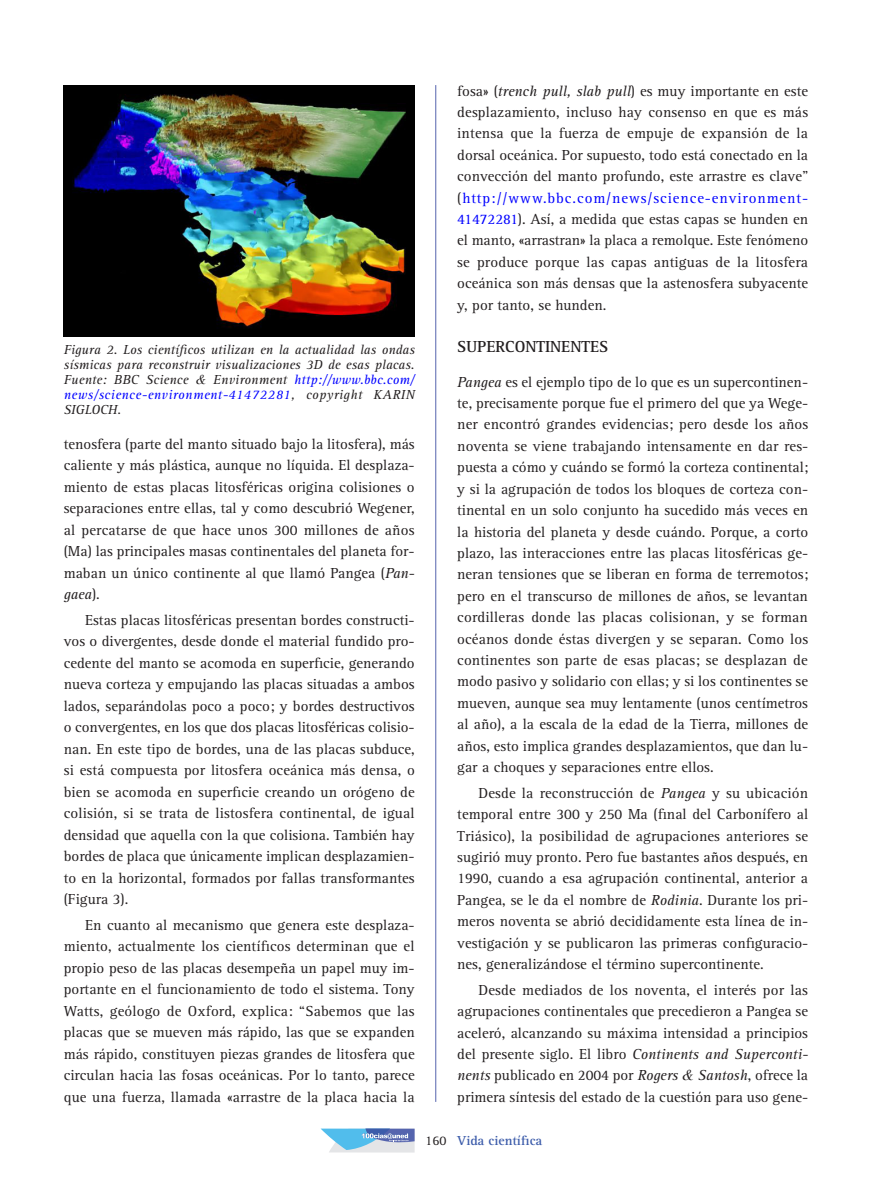
<style>
.page{position:relative;width:872px;height:1187px;background:#fff}
.page>*{position:absolute;margin:0;border:0;box-sizing:border-box;transform-origin:0 0}
.GENERAL-PARRAFO-1{font:700 16.5px "Rotis Serif Std";color:#231f20}
.GENERAL-PARRAFO-1-2{font:15px/21.5px "Rotis Serif Std";color:#231f20;text-align:justify}
.GENERAL-NIVEL-3{font:italic 13.5px/15px "Rotis Serif Std";letter-spacing:.035em;color:#231f20;text-align:justify}
.t1{font:700 13.5px "Rotis Serif Std";color:#3c5caa}
.t2{font:13.5px "Rotis Serif Std";color:#231f20}
.s1{font-family:"Times New Roman"}
.s2{color:#00f}
.s3{font-style:italic}
.s4{font-family:"Times New Roman";font-style:italic}
</style>
<div class="page">
<hr style="left:435px;top:85px;width:1px;height:1016px;background:#5564ae">
<img style="left:64px;top:85px;width:351px;height:251px">
<svg style="left:320px;top:1128px;width:94px;height:24px;background:#9bc2e0"></svg>
<p class="GENERAL-NIVEL-3" style="left:64px;top:342px;width:352px">Figura 2. Los científicos utilizan en la actualidad las ondas sísmicas para reconstruir visualizaciones 3D de esas placas.<br>Fuente: BBC Science <span class="s1">&amp;</span> Environment <span class="s2">http://www.bbc.com/ news/science-environment-41472281</span>, copyright KARIN SIGLOCH.</p>
<p class="GENERAL-PARRAFO-1-2" style="left:64px;top:433px;width:352px">tenosfera (parte del manto situado bajo la litosfera), más caliente y más plástica, aunque no líquida. El desplaza&shy;miento de estas placas litosféricas origina colisiones o separaciones entre ellas, tal y como descubrió Wegener, al percatarse de que hace unos 300 millones de años (Ma) las principales masas continentales del planeta for&shy;maban un único continente al que llamó Pangea (<span class="s3">Pan&shy;gaea</span>).</p>
<p class="GENERAL-PARRAFO-1-2" style="left:64px;top:609px;width:353px;text-indent:21px">Estas placas litosféricas presentan bordes constructi&shy;vos o divergentes, desde donde el material fundido pro&shy;cedente del manto se acomoda en superficie, generando nueva corteza y empujando las placas situadas a ambos lados, separándolas poco a poco; y bordes destructivos o convergentes, en los que dos placas litosféricas colisio&shy;nan. En este tipo de bordes, una de las placas subduce, si está compuesta por litosfera oceánica más densa, o bien se acomoda en superficie creando un orógeno de colisión, si se trata de listosfera continental, de igual densidad que aquella con la que colisiona. También hay bordes de placa que únicamente implican desplazamien&shy;to en la horizontal, formados por fallas transformantes (Figura 3).</p>
<p class="GENERAL-PARRAFO-1-2" style="left:64px;top:914px;width:352px;text-indent:21px">En cuanto al mecanismo que genera este desplaza&shy;miento, actualmente los científicos determinan que el propio peso de las placas desempeña un papel muy im&shy;portante en el funcionamiento de todo el sistema. Tony Watts, geólogo de Oxford, explica: “Sabemos que las placas que se mueven más rápido, las que se expanden más rápido, constituyen piezas grandes de litosfera que circulan hacia las fosas oceánicas. Por lo tanto, parece que una fuerza, llamada «arrastre de la placa hacia la</p>
<p class="GENERAL-PARRAFO-1-2" style="left:457px;top:80px;width:352px">fosa» (<span class="s3">trench pull, slab pull</span>) es muy importante en este desplazamiento, incluso hay consenso en que es más intensa que la fuerza de empuje de expansión de la dorsal oceánica. Por supuesto, todo está conectado en la convección del manto profundo, este arrastre es clave” (<span class="s2">http://www.bbc.com/news/science-environment-41472281</span>). Así, a medida que estas capas se hunden en el manto, «arrastran» la placa a remolque. Este fenómeno se produce porque las capas antiguas de la litosfera oceánica son más densas que la astenosfera subyacente y, por tanto, se hunden.</p>
<p class="GENERAL-PARRAFO-1" style="left:457px;top:337px;width:153px">SUPERCONTINENTES</p>
<p class="GENERAL-PARRAFO-1-2" style="left:457px;top:371px;width:353px"><span class="s3">Pangea</span> es el ejemplo tipo de lo que es un supercontinen&shy;te, precisamente porque fue el primero del que ya Wege&shy;ner encontró grandes evidencias; pero desde los años noventa se viene trabajando intensamente en dar res&shy;puesta a cómo y cuándo se formó la corteza continental; y si la agrupación de todos los bloques de corteza con&shy;tinental en un solo conjunto ha sucedido más veces en la historia del planeta y desde cuándo. Porque, a corto plazo, las interacciones entre las placas litosféricas ge&shy;neran tensiones que se liberan en forma de terremotos; pero en el transcurso de millones de años, se levantan cordilleras donde las placas colisionan, y se forman océanos donde éstas divergen y se separan. Como los continentes son parte de esas placas; se desplazan de modo pasivo y solidario con ellas; y si los continentes se mueven, aunque sea muy lentamente (unos centímetros al año), a la escala de la edad de la Tierra, millones de años, esto implica grandes desplazamientos, que dan lu&shy;gar a choques y separaciones entre ellos.</p>
<p class="GENERAL-PARRAFO-1-2" style="left:457px;top:782px;width:353px;text-indent:21px">Desde la reconstrucción de <span class="s3">Pangea</span> y su ubicación temporal entre 300 y 250 Ma (final del Carbonífero al Triásico), la posibilidad de agrupaciones anteriores se sugirió muy pronto. Pero fue bastantes años después, en 1990, cuando a esa agrupación continental, anterior a Pangea, se le da el nombre de <span class="s3">Rodinia</span>. Durante los pri&shy;meros noventa se abrió decididamente esta línea de in&shy;vestigación y se publicaron las primeras configuracio&shy;nes, generalizándose el término supercontinente.</p>
<p class="GENERAL-PARRAFO-1-2" style="left:457px;top:979px;width:352px;text-indent:21px">Desde mediados de los noventa, el interés por las agrupaciones continentales que precedieron a Pangea se aceleró, alcanzando su máxima intensidad a principios del presente siglo. El libro <span class="s3">Continents and Superconti&shy;nents</span> publicado en 2004 por <span class="s3">Rogers</span> <span class="s4">&amp;</span> <span class="s3">Santosh</span>, ofrece la primera síntesis del estado de la cuestión para uso gene-</p>
<p class="t2" style="left:425px;top:1133px;width:23px">160</p>
<p class="t1" style="left:457px;top:1132px;width:87px">Vida científica</p>
</div>
